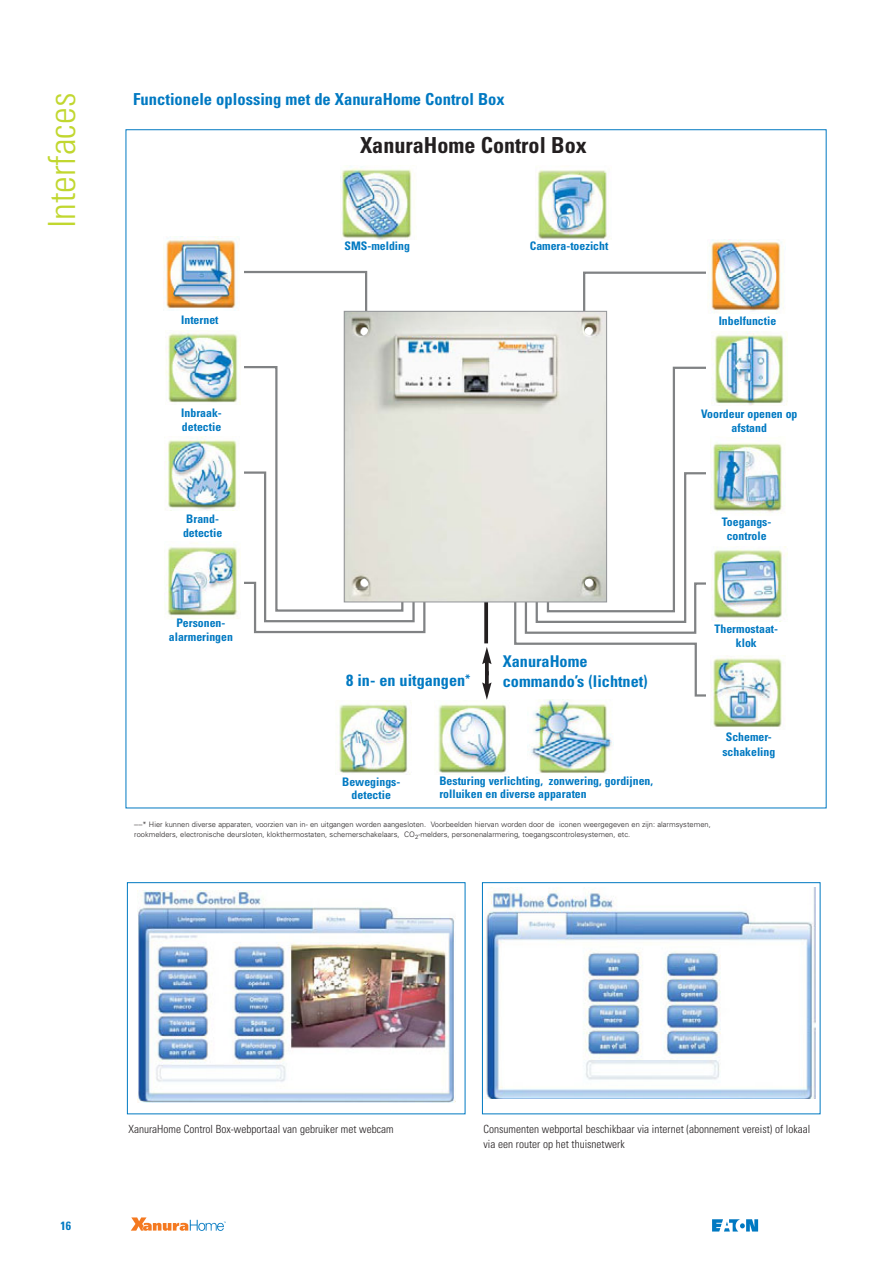
<style>
.page{position:relative;width:893px;height:1263px;background:#fff}
.page>*{position:absolute;margin:0;border:0;box-sizing:border-box;transform-origin:0 0}
.t1{font:300 condensed 37.5px "Univers";color:#c1d72f}
.t2{font:700 condensed 22.05px "Univers";color:#231f20}
.t3{font:700 condensed 16.5px "Univers";color:#0079c2}
.t4{font:700 condensed 16.2px "Univers";color:#0079c2}
.t5{font:700 condensed 12px "Univers";color:#0079c2}
.t6{font:700 condensed 11.85px/14.1px "Univers";color:#0079c2;text-align:center}
.t7{font:300 condensed 11.25px/15px "Univers";color:#231f20}
.t8{font:300 7.5px/9.8px "Univers";color:#231f20}
</style>
<div class="page">
<svg style="left:513px;top:272px;width:193px;height:425px"></svg>
<svg style="left:244px;top:271px;width:183px;height:363px"></svg>
<svg style="left:484px;top:602px;width:4px;height:41px"></svg>
<svg style="left:131px;top:1217px;width:95px;height:14px"></svg>
<svg style="left:712px;top:1219px;width:46px;height:12px"></svg>
<img style="left:138px;top:890px;width:317px;height:212px">
<div style="left:127px;top:882px;width:338px;height:232px;border:1px solid #0079c2"></div>
<img style="left:165px;top:237px;width:71px;height:74px">
<img style="left:708px;top:239px;width:78px;height:72px">
<img style="left:341px;top:166px;width:74px;height:73px">
<img style="left:338px;top:700px;width:73px;height:73px">
<img style="left:438px;top:704px;width:69px;height:69px">
<img style="left:530px;top:699px;width:84px;height:75px">
<img style="left:165px;top:330px;width:73px;height:73px">
<img style="left:165px;top:436px;width:72px;height:74px">
<img style="left:537px;top:170px;width:70px;height:69px">
<img style="left:167px;top:543px;width:73px;height:76px">
<img style="left:710px;top:442px;width:74px;height:72px">
<img style="left:714px;top:331px;width:73px;height:74px">
<img style="left:711px;top:547px;width:76px;height:74px">
<svg style="left:485px;top:664px;width:4px;height:7px"></svg>
<svg style="left:482px;top:647px;width:10px;height:17px"></svg>
<svg style="left:485px;top:671px;width:4px;height:11px"></svg>
<svg style="left:482px;top:682px;width:10px;height:18px"></svg>
<img style="left:710px;top:655px;width:74px;height:72px">
<img style="left:346px;top:313px;width:259px;height:287px">
<div style="left:344px;top:311px;width:263px;height:291px;border:1px solid #939598"></div>
<img style="left:486px;top:887px;width:330px;height:211px">
<div style="left:482px;top:882px;width:338px;height:232px;border:1px solid #0079c2"></div>
<h1 class="t1" style="left:48px;top:228px;width:137px;rotate:-90deg">Interfaces</h1>
<h3 class="t3" style="left:133px;top:93px;width:373px">Functionele oplossing met de XanuraHome Control Box</h3>
<h2 class="t2" style="left:360px;top:137px;width:228px">XanuraHome Control Box</h2>
<h3 class="t6" style="left:345px;top:240px;width:67px">SMS-melding</h3>
<h3 class="t6" style="left:530px;top:240px;width:80px">Camera-toezicht</h3>
<h3 class="t6" style="left:181px;top:314px;width:39px">Internet</h3>
<h3 class="t6" style="left:719px;top:315px;width:59px">Inbelfunctie</h3>
<h3 class="t6" style="left:181px;top:407px;width:42px;text-align:left">Inbraak&shy;detectie</h3>
<h3 class="t6" style="left:183px;top:512px;width:41px;text-align:left">Brand&shy;detectie</h3>
<h3 class="t6" style="left:169px;top:617px;width:66px">Personen&shy;alarmeringen</h3>
<h3 class="t4" style="left:503px;top:656px;width:86px">XanuraHome</h3>
<h3 class="t4" style="left:346px;top:674px;width:120px">8 in- en uitgangen</h3>
<h3 class="t4" style="left:503px;top:675px;width:146px">commando’s (lichtnet)</h3>
<h3 class="t6" style="left:465px;top:673px;width:7px">*</h3>
<h3 class="t6" style="left:701px;top:408px;width:98px">Voordeur openen op afstand</h3>
<h3 class="t6" style="left:722px;top:516px;width:51px">Toegangs&shy;controle</h3>
<h3 class="t6" style="left:715px;top:623px;width:65px">Thermostaat&shy;klok</h3>
<h3 class="t6" style="left:722px;top:731px;width:55px;text-align:left">Schemer&shy;schakeling</h3>
<h3 class="t6" style="left:439px;top:775px;width:215px;line-height:13.2px;text-align:left">Besturing verlichting, zonwering, gordijnen, rolluiken en diverse apparaten</h3>
<h3 class="t6" style="left:342px;top:776px;width:60px;line-height:13.2px">Bewegings&shy;detectie</h3>
<p class="t8" style="left:134px;top:820px;width:578px">----* Hier kunnen diverse apparaten, voorzien van in- en uitgangen worden aangesloten. Voorbeelden hiervan worden door de iconen weergegeven en zijn: alarmsystemen, rookmelders, electronische deursloten, klokthermostaten, schemerschakelaars, CO<sub>2</sub>-melders, personenalarmering, toegangscontrolesystemen, etc.</p>
<h3 class="t5" style="left:60px;top:1221px;width:12px">16</h3>
<h3 class="t7" style="left:129px;top:1123px;width:267px">XanuraHome Control Box-webportaal van gebruiker met webcam</h3>
<h3 class="t7" style="left:484px;top:1123px;width:328px">Consumenten webportal beschikbaar via internet (abonnement vereist) of lokaal via een router op het thuisnetwerk</h3>
</div>
